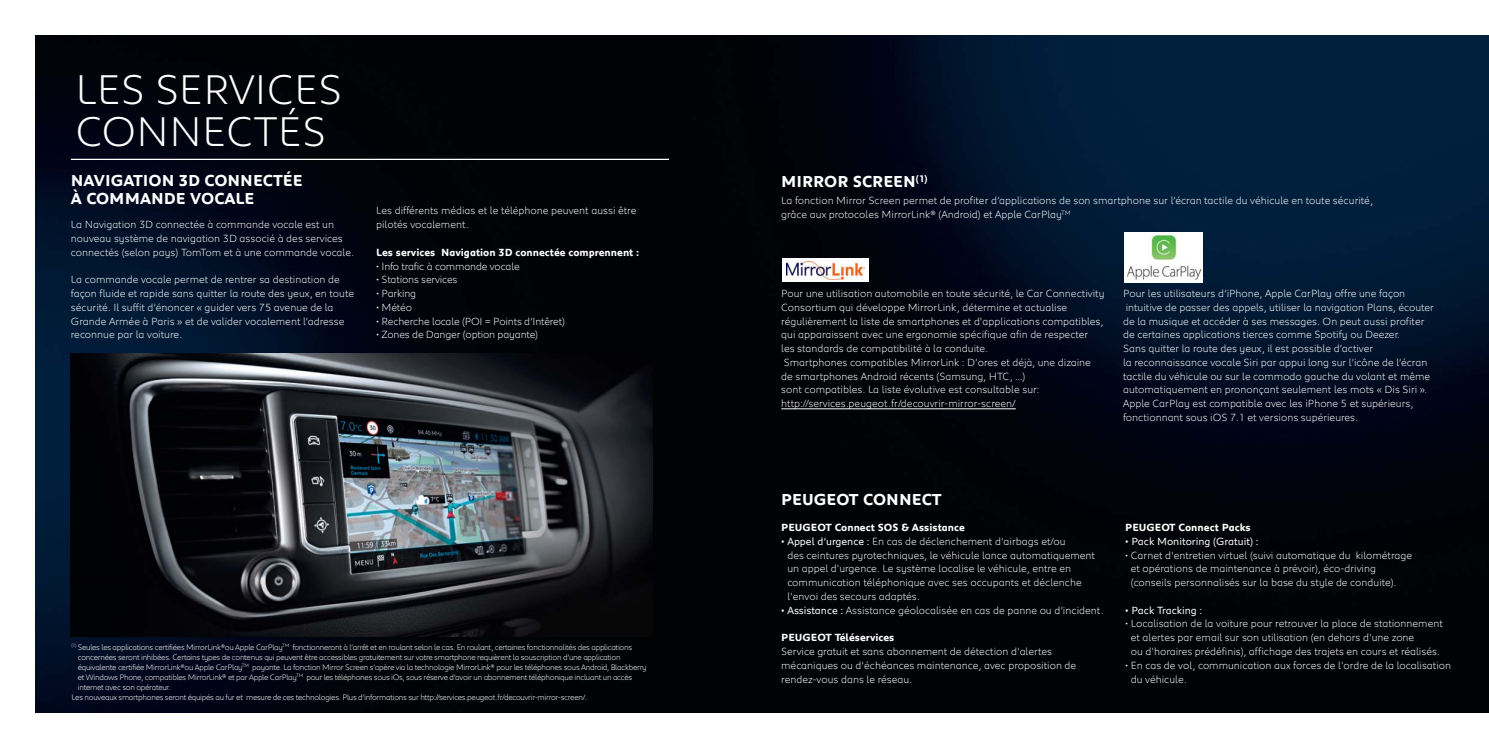
<style>
.page{position:relative;width:1489px;height:745px;background:#fff}
.page>*{position:absolute;margin:0;border:0;box-sizing:border-box;transform-origin:0 0}
.t1{font:300 42.5px/41.2px "Peugeot";color:#fff}
.t2{font:700 16.25px/17.5px "Peugeot";color:#fff}
.t3{font:300 10.62px/13.8px "Peugeot";color:#fff}
.t4{font:700 10.62px "Peugeot";color:#fff}
.t5{font:10.62px "Peugeot";color:#fff}
.t6{font:300 8.12px "Peugeot";letter-spacing:-.035em;color:#fff}
.s1{font-weight:400}
</style>
<div class="page">
<img style="left:35px;top:35px;width:1453px;height:676px">
<hr style="left:781px;top:408px;width:234px;height:1px;background:#fff">
<hr style="left:71px;top:159px;width:598px;height:1px;background:#fff">
<img style="left:71px;top:353px;width:581px;height:282px">
<div style="left:781px;top:258px;width:87px;height:24px;background:#fff"></div>
<img style="left:786px;top:261px;width:78px;height:18px">
<img style="left:1124px;top:232px;width:78px;height:50px">
<h1 class="t1" style="left:75px;top:73px;width:268px">LES SERVICES<br>CONNECTÉS</h1>
<h2 class="t2" style="left:71px;top:173px;width:233px">NAVIGATION 3D CONNECTÉE<br>À COMMANDE VOCALE</h2>
<p class="t3" style="left:71px;top:218px;width:284px">La Navigation 3D connectée à commande vocale est un nouveau système de navigation 3D associé à des services connectés (selon pays) TomTom et à une commande vocale.</p>
<p class="t3" style="left:71px;top:273px;width:285px">La commande vocale permet de rentrer sa destination de façon fluide et rapide sans quitter la route des yeux, en toute sécurité. Il suffit d’énoncer « guider vers 75 avenue de la Grande Armée à Paris » et de valider vocalement l’adresse reconnue par la voiture.</p>
<p class="t3" style="left:376px;top:205px;width:262px">Les différents médias et le téléphone peuvent aussi être pilotés vocalement.</p>
<p class="t4" style="left:376px;top:248px;width:265px">Les services Navigation 3D connectée comprennent :</p>
<p class="t3" style="left:376px;top:260px;width:145px">• Info trafic à commande vocale</p>
<p class="t3" style="left:376px;top:273px;width:83px">• Stations services</p>
<p class="t3" style="left:376px;top:287px;width:41px">• Parking</p>
<p class="t3" style="left:376px;top:301px;width:37px">• Météo</p>
<p class="t3" style="left:376px;top:315px;width:190px">• Recherche locale (POI = Points d’Intêret)</p>
<p class="t3" style="left:376px;top:328px;width:163px">• Zones de Danger (option payante)</p>
<p class="t6" style="left:71px;top:643px;width:562px"><sup>(1</sup> <sup>)</sup> Seules les applications certifiées MirrorLink®ou Apple CarPlay<sup>TM</sup> fonctionneront à l’arrêt et en roulant selon le cas. En roulant, certaines fonctionnalités des applications</p>
<p class="t6" style="left:78px;top:653px;width:544px">concernées seront inhibées. Certains types de contenus qui peuvent être accessibles gratuitement sur votre smartphone requièrent la souscription d’une application</p>
<p class="t6" style="left:78px;top:663px;width:570px">équivalente certifiée MirrorLink®ou Apple CarPlay<sup>TM</sup> payante. La fonction Mirror Screen s’opère via la technologie MirrorLink® pour les téléphones sous Androïd, Blackberry</p>
<p class="t6" style="left:78px;top:673px;width:556px">et Windows Phone, compatibles MirrorLink® et par Apple CarPlay<sup>TM</sup> pour les téléphones sous iOs, sous réserve d’avoir un abonnement téléphonique incluant un accès</p>
<p class="t6" style="left:78px;top:683px;width:94px">internet avec son opérateur.</p>
<p class="t6" style="left:71px;top:693px;width:517px">Les nouveaux smartphones seront équipés au fur et mesure de ces technologies. Plus d’informations sur http://services.peugeot.fr/decouvrir-mirror-screen/.</p>
<h2 class="t2" style="left:781px;top:174px;width:148px">MIRROR SCREEN<sup>(1)</sup></h2>
<p class="t3" style="left:781px;top:195px;width:593px">La fonction Mirror Screen permet de profiter d’applications de son smartphone sur l’écran tactile du véhicule en toute sécurité, grâce aux protocoles MirrorLink® (Android) et Apple CarPlay<sup>TM</sup></p>
<p class="t3" style="left:781px;top:287px;width:325px">Pour une utilisation automobile en toute sécurité, le Car Connectivity Consortium qui développe MirrorLink, détermine et actualise régulièrement la liste de smartphones et d'applications compatibles, qui apparaissent avec une ergonomie spécifique afin de respecter les standards de compatibilité à la conduite.<br>Smartphones compatibles MirrorLink : D'ores et déjà, une dizaine<br>de smartphones Android récents (Samsung, HTC, …)<br>sont compatibles. La liste évolutive est consultable sur: http://services.peugeot.fr/decouvrir-mirror-screen/</p>
<p class="t3" style="left:1122px;top:287px;width:312px">Pour les utilisateurs d’iPhone, Apple CarPlay offre une façon intuitive de passer des appels, utiliser la navigation Plans, écouter de la musique et accéder à ses messages. On peut aussi profiter de certaines applications tierces comme Spotify ou Deezer.<br>Sans quitter la route des yeux, il est possible d’activer<br>la reconnaissance vocale Siri par appui long sur l’icône de l’écran tactile du véhicule ou sur le commodo gauche du volant et même automatiquement en prononçant seulement les mots « Dis Siri ».<br>Apple CarPlay est compatible avec les iPhone 5 et supérieurs, fonctionnant sous iOS 7.1 et versions supérieures.</p>
<h2 class="t2" style="left:781px;top:492px;width:162px">PEUGEOT CONNECT</h2>
<p class="t4" style="left:781px;top:523px;width:185px">PEUGEOT Connect SOS &amp; Assistance</p>
<p class="t3" style="left:787px;top:535px;width:309px;text-indent:-6px"><span class="s1">• Appel d’urgence :</span> En cas de déclenchement d'airbags et/ou<br>des ceintures pyrotechniques, le véhicule lance automatiquement un appel d'urgence. Le système localise le véhicule, entre en communication téléphonique avec ses occupants et déclenche l'envoi des secours adaptés.</p>
<p class="t3" style="left:781px;top:603px;width:324px"><span class="s1">• Assistance :</span> Assistance géolocalisée en cas de panne ou d’incident.</p>
<p class="t4" style="left:781px;top:633px;width:115px">PEUGEOT Téléservices</p>
<p class="t3" style="left:781px;top:645px;width:296px">Service gratuit et sans abonnement de détection d'alertes mécaniques ou d'échéances maintenance, avec proposition de rendez-vous dans le réseau.</p>
<p class="t4" style="left:1125px;top:523px;width:127px">PEUGEOT Connect Packs</p>
<p class="t5" style="left:1125px;top:537px;width:135px">• Pack Monitoring (Gratuit) :</p>
<p class="t3" style="left:1130px;top:548px;width:283px;text-indent:-6px">• Carnet d'entretien virtuel (suivi automatique du kilométrage et opérations de maintenance à prévoir), éco-driving (conseils personnalisés sur la base du style de conduite).</p>
<p class="t5" style="left:1125px;top:605px;width:79px">• Pack Tracking :</p>
<p class="t3" style="left:1130px;top:617px;width:313px;text-indent:-6px">• Localisation de la voiture pour retrouver la place de stationnement et alertes par email sur son utilisation (en dehors d'une zone<br>ou d'horaires prédéfinis), affichage des trajets en cours et réalisés.</p>
<p class="t3" style="left:1130px;top:658px;width:322px;text-indent:-6px">• En cas de vol, communication aux forces de l'ordre de la localisation du véhicule.</p>
</div>
